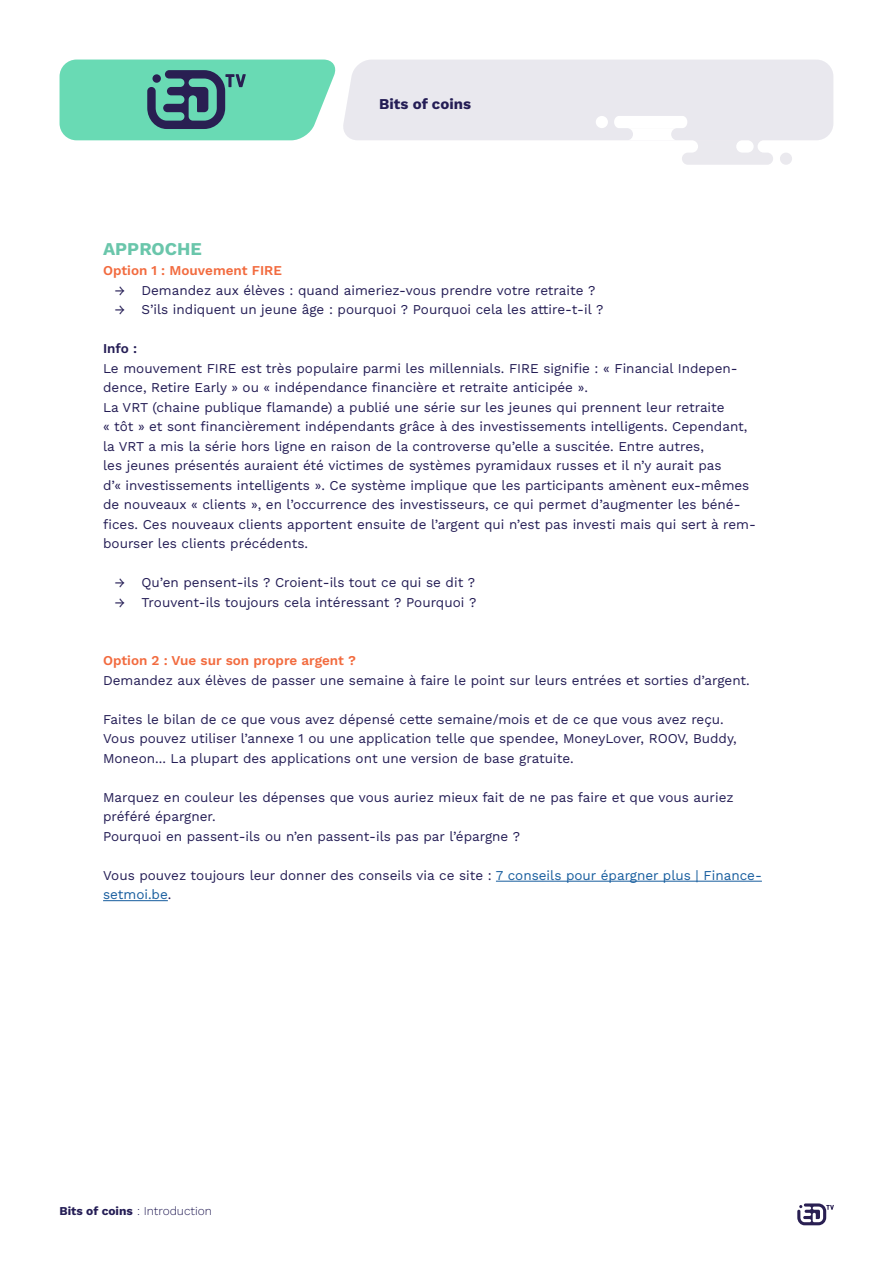
<style>
.page{position:relative;width:893px;height:1263px;background:#fff}
.page>*{position:absolute;margin:0;border:0;box-sizing:border-box;transform-origin:0 0}
.t1{font:700 18px "Work Sans";color:#6ac6ab}
.t2{font:700 15px "Work Sans";color:#241d55}
.t3{font:13.5px/19.5px "Work Sans";color:#241d55}
.t4{font:600 13.5px "Work Sans";color:#f26b3f}
.t5{font:600 13.5px "Work Sans";color:#241d55}
.t6{font:300 12px "Work Sans";color:#241d55}
.s1{font-style:italic}
.s2{color:#175d9e}
.s3{font-weight:700}
</style>
<div class="page">
<svg style="left:797px;top:1203px;width:37px;height:22px"></svg>
<svg style="left:60px;top:60px;width:773px;height:105px"></svg>
<hr style="left:496px;top:881px;width:266px;height:1px;background:#175d9e">
<hr style="left:103px;top:900px;width:65px;height:1px;background:#175d9e">
<p class="t2" style="left:379px;top:92px;width:93px">Bits of coins</p>
<p class="t1" style="left:103px;top:235px;width:100px">APPROCHE</p>
<p class="t4" style="left:103px;top:260px;width:180px">Option 1 : Mouvement FIRE</p>
<p class="t3" style="left:114px;top:280px;width:483px"><span class="s1">→</span> Demandez aux élèves : quand aimeriez-vous prendre votre retraite ?</p>
<p class="t3" style="left:114px;top:299px;width:490px"><span class="s1">→</span> S’ils indiquent un jeune âge : pourquoi ? Pourquoi cela les attire-t-il ?</p>
<p class="t5" style="left:103px;top:338px;width:36px">Info :</p>
<p class="t3" style="left:103px;top:358px;width:636px">Le mouvement FIRE est très populaire parmi les millennials. FIRE signifie : « Financial Indepen&shy;dence, Retire Early » ou « indépendance financière et retraite anticipée ».</p>
<p class="t3" style="left:103px;top:397px;width:654px">La VRT (chaine publique flamande) a publié une série sur les jeunes qui prennent leur retraite<br>« tôt » et sont financièrement indépendants grâce à des investissements intelligents. Cependant, la VRT a mis la série hors ligne en raison de la controverse qu’elle a suscitée. Entre autres,<br>les jeunes présentés auraient été victimes de systèmes pyramidaux russes et il n’y aurait pas<br>d’« investissements intelligents ». Ce système implique que les participants amènent eux-mêmes de nouveaux « clients », en l’occurrence des investisseurs, ce qui permet d’augmenter les béné&shy;fices. Ces nouveaux clients apportent ensuite de l’argent qui n’est pas investi mais qui sert à rem&shy;bourser les clients précédents.</p>
<p class="t3" style="left:114px;top:572px;width:362px"><span class="s1">→</span> Qu’en pensent-ils ? Croient-ils tout ce qui se dit ?</p>
<p class="t3" style="left:114px;top:592px;width:363px"><span class="s1">→</span> Trouvent-ils toujours cela intéressant ? Pourquoi ?</p>
<p class="t4" style="left:103px;top:650px;width:254px">Option 2 : Vue sur son propre argent ?</p>
<p class="t3" style="left:103px;top:670px;width:648px">Demandez aux élèves de passer une semaine à faire le point sur leurs entrées et sorties d’argent.</p>
<p class="t3" style="left:103px;top:709px;width:635px">Faites le bilan de ce que vous avez dépensé cette semaine/mois et de ce que vous avez reçu.<br>Vous pouvez utiliser l’annexe 1 ou une application telle que spendee, MoneyLover, ROOV, Buddy,<br>Moneon... La plupart des applications ont une version de base gratuite.</p>
<p class="t3" style="left:103px;top:787px;width:632px">Marquez en couleur les dépenses que vous auriez mieux fait de ne pas faire et que vous auriez préféré épargner.</p>
<p class="t3" style="left:103px;top:826px;width:419px">Pourquoi en passent-ils ou n’en passent-ils pas par l’épargne ?</p>
<p class="t3" style="left:103px;top:865px;width:660px">Vous pouvez toujours leur donner des conseils via ce site : <span class="s2">7 conseils pour épargner plus | Finance&shy;setmoi.be</span>.</p>
<p class="t6" style="left:60px;top:1202px;width:154px"><span class="s3">Bits of coins</span> : Introduction</p>
</div>
